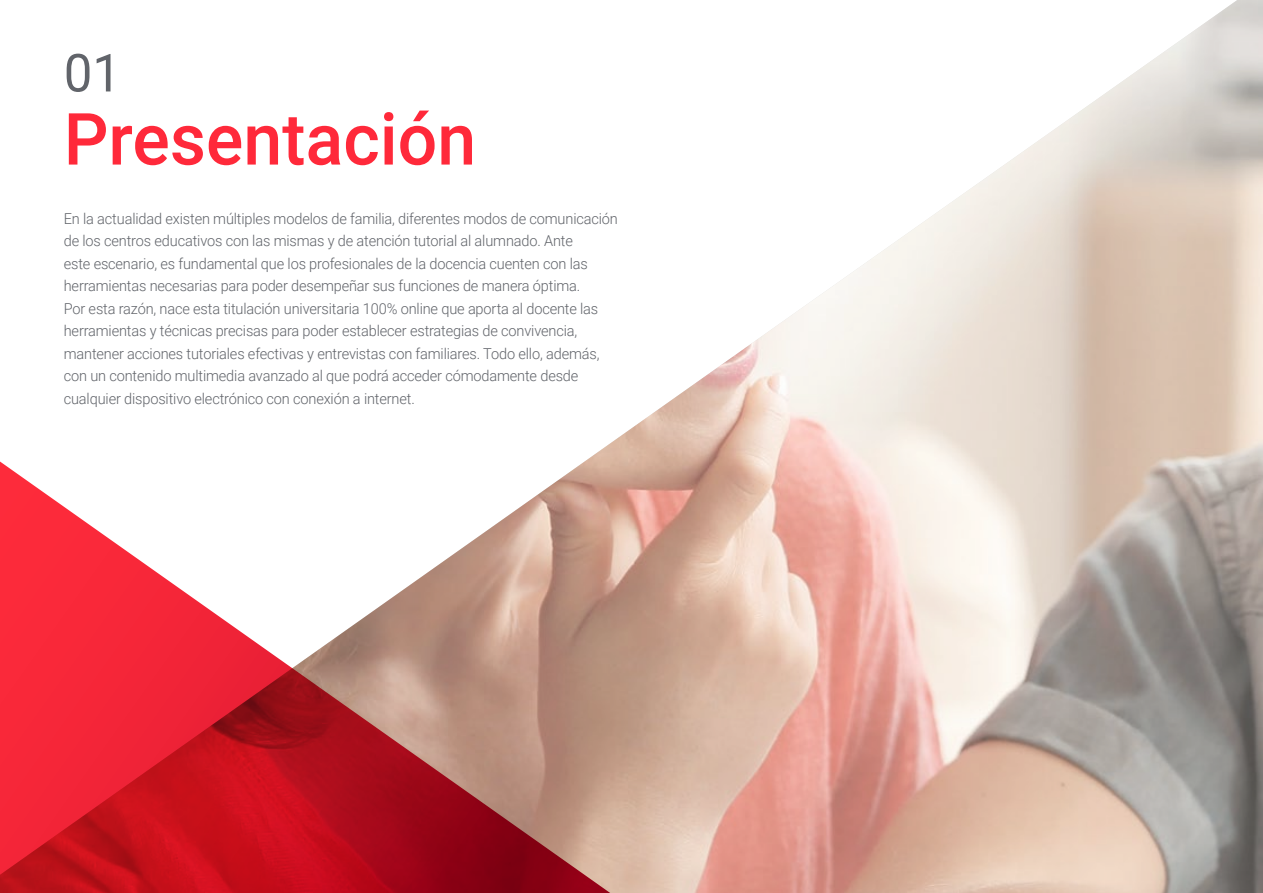
<style>
.page{position:relative;width:1263px;height:893px;background:#fff}
.page>*{position:absolute;margin:0;border:0;box-sizing:border-box;transform-origin:0 0}
.t1{font:500 72px "Roboto";color:#ff293a}
.t2{font:52.5px "Roboto";color:#61646a}
.t3{font:300 15px/22.5px "Roboto";letter-spacing:-.01em;color:#61646a}
</style>
<div class="page">
<img style="left:607px;top:0;width:656px;height:893px">
<svg style="left:0;top:446px;width:640px;height:447px"></svg>
<h2 class="t2" style="left:64px;top:36px;width:59px">01</h2>
<h1 class="t1" style="left:64px;top:89px;width:414px">Presentación</h1>
<p class="t3" style="left:64px;top:207px;width:556px">En la actualidad existen múltiples modelos de familia, diferentes modos de comunicación de los centros educativos con las mismas y de atención tutorial al alumnado. Ante<br>este escenario, es fundamental que los profesionales de la docencia cuenten con las herramientas necesarias para poder desempeñar sus funciones de manera óptima.<br>Por esta razón, nace esta titulación universitaria 100% online que aporta al docente las herramientas y técnicas precisas para poder establecer estrategias de convivencia, mantener acciones tutoriales efectivas y entrevistas con familiares. Todo ello, además, con un contenido multimedia avanzado al que podrá acceder cómodamente desde cualquier dispositivo electrónico con conexión a internet.</p>
</div>
